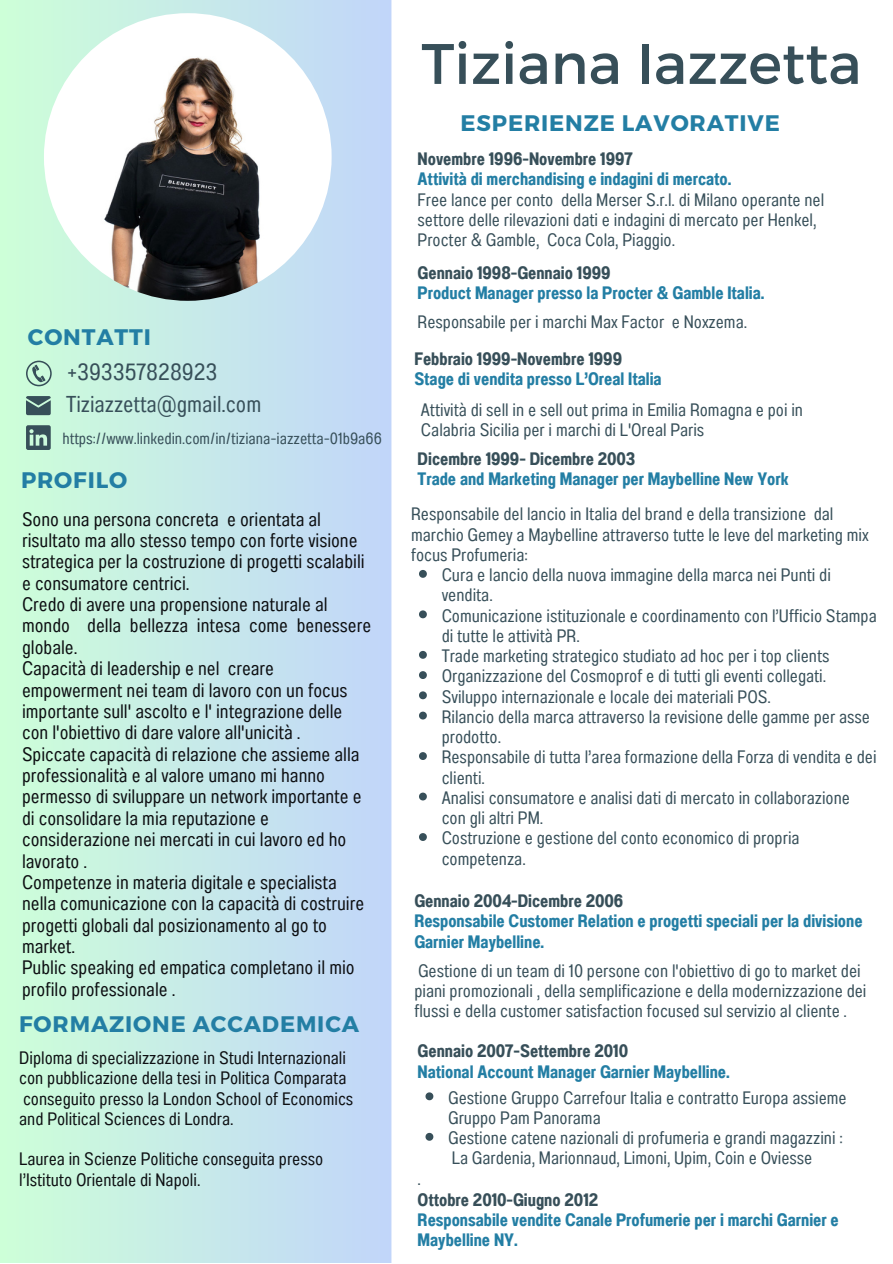
<style>
.page{position:relative;width:893px;height:1264px;background:#fff}
.page>*{position:absolute;margin:0;border:0;box-sizing:border-box;transform-origin:0 0}
.t1{font:57px "Montserrat";color:#374f59}
.t2{font:23.4px "Anantason Wd 62";color:#374f59}
.t3{font:22.95px "Anantason Wd 62";color:#374f59}
.t4{font:700 22.5px "Montserrat";letter-spacing:.04em;color:#237ea4}
.t5{font:19.5px/21.3px "Anantason Wd 62";color:#0d0f12}
.t6{font:18px/20.2px "Anantason Wd 62";color:#374f59}
.t7{font:18px/20.2px "Anantason Bold Wd 62";color:#237ea4}
.t8{font:18px/20.2px "Anantason Wd 62";color:#0d0f12}
.t9{font:18px "Anantason Bold Wd 62";color:#374f59}
.t10{font:16.2px "Anantason Wd 62";color:#374f59}
</style>
<div class="page">
<svg style="left:0;top:0;width:391px;height:1262px;background:#c7eae8"></svg>
<img style="left:44px;top:13px;width:287px;height:288px;border-radius:50%">
<svg style="left:26px;top:360px;width:26px;height:26px"></svg>
<svg style="left:26px;top:396px;width:25px;height:19px"></svg>
<svg style="left:26px;top:425px;width:25px;height:25px"></svg>
<svg style="left:419px;top:570px;width:8px;height:8px"></svg>
<svg style="left:419px;top:610px;width:8px;height:8px"></svg>
<svg style="left:419px;top:651px;width:8px;height:7px"></svg>
<svg style="left:419px;top:671px;width:8px;height:8px"></svg>
<svg style="left:419px;top:691px;width:8px;height:8px"></svg>
<svg style="left:419px;top:711px;width:8px;height:8px"></svg>
<svg style="left:419px;top:752px;width:8px;height:8px"></svg>
<svg style="left:419px;top:792px;width:8px;height:8px"></svg>
<svg style="left:419px;top:833px;width:8px;height:8px"></svg>
<svg style="left:425px;top:1092px;width:8px;height:8px"></svg>
<svg style="left:425px;top:1132px;width:8px;height:8px"></svg>
<p class="t4" style="left:28px;top:322px;width:124px">CONTATTI</p>
<p class="t2" style="left:67px;top:358px;width:152px">+393357828923</p>
<p class="t3" style="left:66px;top:391px;width:196px">Tiziazzetta@gmail.com</p>
<p class="t10" style="left:62px;top:429px;width:321px">https://www.linkedin.com/in/tiziana-iazzetta-01b9a66</p>
<p class="t4" style="left:21px;top:465px;width:108px">PROFILO</p>
<p class="t5" style="left:22px;top:508px;width:337px">Sono una persona concreta e orientata al risultato ma allo stesso tempo con forte visione</p>
<p class="t5" style="left:22px;top:551px;width:344px">strategica per la costruzione di progetti scalabili e consumatore centrici.</p>
<p class="t5" style="left:22px;top:593px;width:307px">Credo di avere una propensione naturale al</p>
<p class="t5" style="left:22px;top:615px;width:350px">mondo della bellezza intesa come benessere globale.</p>
<p class="t5" style="left:22px;top:657px;width:253px">Capacità di leadership e nel creare</p>
<p class="t5" style="left:22px;top:679px;width:327px">empowerment nei team di lavoro con un focus importante sull' ascolto e l' integrazione delle con l'obiettivo di dare valore all'unicità .</p>
<p class="t5" style="left:22px;top:743px;width:341px">Spiccate capacità di relazione che assieme alla professionalità e al valore umano mi hanno permesso di sviluppare un network importante e di consolidare la mia reputazione e considerazione nei mercati in cui lavoro ed ho lavorato .</p>
<p class="t5" style="left:22px;top:871px;width:343px">Competenze in materia digitale e specialista nella comunicazione con la capacità di costruire progetti globali dal posizionamento al go to market.</p>
<p class="t5" style="left:22px;top:956px;width:334px">Public speaking ed empatica completano il mio profilo professionale .</p>
<p class="t4" style="left:19px;top:1008px;width:341px">FORMAZIONE ACCADEMICA</p>
<p class="t8" style="left:19px;top:1047px;width:335px">Diploma di specializzazione in Studi Internazionali con pubblicazione della tesi in Politica Comparata conseguito presso la London School of Economics and Political Sciences di Londra.</p>
<p class="t8" style="left:19px;top:1148px;width:305px">Laurea in Scienze Politiche conseguita presso l’Istituto Orientale di Napoli.</p>
<p class="t1" style="left:421px;top:27px;width:441px">Tiziana Iazzetta</p>
<p class="t4" style="left:460px;top:108px;width:321px">ESPERIENZE LAVORATIVE</p>
<p class="t9" style="left:417px;top:148px;width:217px">Novembre 1996-Novembre 1997</p>
<p class="t7" style="left:417px;top:169px;width:315px">Attività di merchandising e indagini di mercato.</p>
<p class="t6" style="left:417px;top:189px;width:408px">Free lance per conto della Merser S.r.l. di Milano operante nel settore delle rilevazioni dati e indagini di mercato per Henkel,<br>Procter &amp; Gamble, Coca Cola, Piaggio.</p>
<p class="t9" style="left:417px;top:262px;width:194px">Gennaio 1998-Gennaio 1999</p>
<p class="t7" style="left:417px;top:282px;width:348px">Product Manager presso la Procter &amp; Gamble Italia.</p>
<p class="t6" style="left:417px;top:311px;width:331px">Responsabile per i marchi Max Factor e Noxzema.</p>
<p class="t9" style="left:414px;top:348px;width:209px">Febbraio 1999-Novembre 1999</p>
<p class="t7" style="left:414px;top:368px;width:249px">Stage di vendita presso L’Oreal Italia</p>
<p class="t6" style="left:421px;top:400px;width:383px">Attività di sell in e sell out prima in Emilia Romagna e poi in<br>Calabria Sicilia per i marchi di L'Oreal Paris</p>
<p class="t9" style="left:417px;top:448px;width:219px">Dicembre 1999- Dicembre 2003</p>
<p class="t7" style="left:417px;top:469px;width:372px">Trade and Marketing Manager per Maybelline New York</p>
<p class="t6" style="left:411px;top:504px;width:459px">Responsabile del lancio in Italia del brand e della transizione dal marchio Gemey a Maybelline attraverso tutte le leve del marketing mix focus Profumeria:</p>
<p class="t6" style="left:441px;top:565px;width:390px">Cura e lancio della nuova immagine della marca nei Punti di vendita.</p>
<p class="t6" style="left:441px;top:605px;width:436px">Comunicazione istituzionale e coordinamento con l’Ufficio Stampa di tutte le attività PR.</p>
<p class="t6" style="left:441px;top:645px;width:389px">Trade marketing strategico studiato ad hoc per i top clients</p>
<p class="t6" style="left:441px;top:666px;width:386px">Organizzazione del Cosmoprof e di tutti gli eventi collegati.</p>
<p class="t6" style="left:441px;top:686px;width:331px">Sviluppo internazionale e locale dei materiali POS.</p>
<p class="t6" style="left:441px;top:706px;width:430px">Rilancio della marca attraverso la revisione delle gamme per asse prodotto.</p>
<p class="t6" style="left:441px;top:747px;width:436px">Responsabile di tutta l’area formazione della Forza di vendita e dei clienti.</p>
<p class="t6" style="left:441px;top:787px;width:410px">Analisi consumatore e analisi dati di mercato in collaborazione con gli altri PM.</p>
<p class="t6" style="left:441px;top:828px;width:359px">Costruzione e gestione del conto economico di propria competenza.</p>
<p class="t9" style="left:414px;top:890px;width:210px">Gennaio 2004-Dicembre 2006</p>
<p class="t7" style="left:414px;top:911px;width:449px">Responsabile Customer Relation e progetti speciali per la divisione<br>Garnier Maybelline.</p>
<p class="t6" style="left:414px;top:960px;width:453px">Gestione di un team di 10 persone con l'obiettivo di go to market dei piani promozionali , della semplificazione e della modernizzazione dei flussi e della customer satisfaction focused sul servizio al cliente .</p>
<p class="t9" style="left:417px;top:1040px;width:212px">Gennaio 2007-Settembre 2010</p>
<p class="t7" style="left:417px;top:1061px;width:313px">National Account Manager Garnier Maybelline.</p>
<p class="t6" style="left:448px;top:1087px;width:400px">Gestione Gruppo Carrefour Italia e contratto Europa assieme<br>Gruppo Pam Panorama</p>
<p class="t6" style="left:448px;top:1127px;width:396px">Gestione catene nazionali di profumeria e grandi magazzini :</p>
<p class="t6" style="left:452px;top:1147px;width:362px">La Gardenia, Marionnaud, Limoni, Upim, Coin e Oviesse</p>
<p class="t6" style="left:417px;top:1168px;width:5px">.</p>
<p class="t9" style="left:417px;top:1188px;width:182px">Ottobre 2010-Giugno 2012</p>
<p class="t7" style="left:417px;top:1209px;width:422px">Responsabile vendite Canale Profumerie per i marchi Garnier e</p>
<p class="t7" style="left:417px;top:1229px;width:101px">Maybelline NY.</p>
</div>
